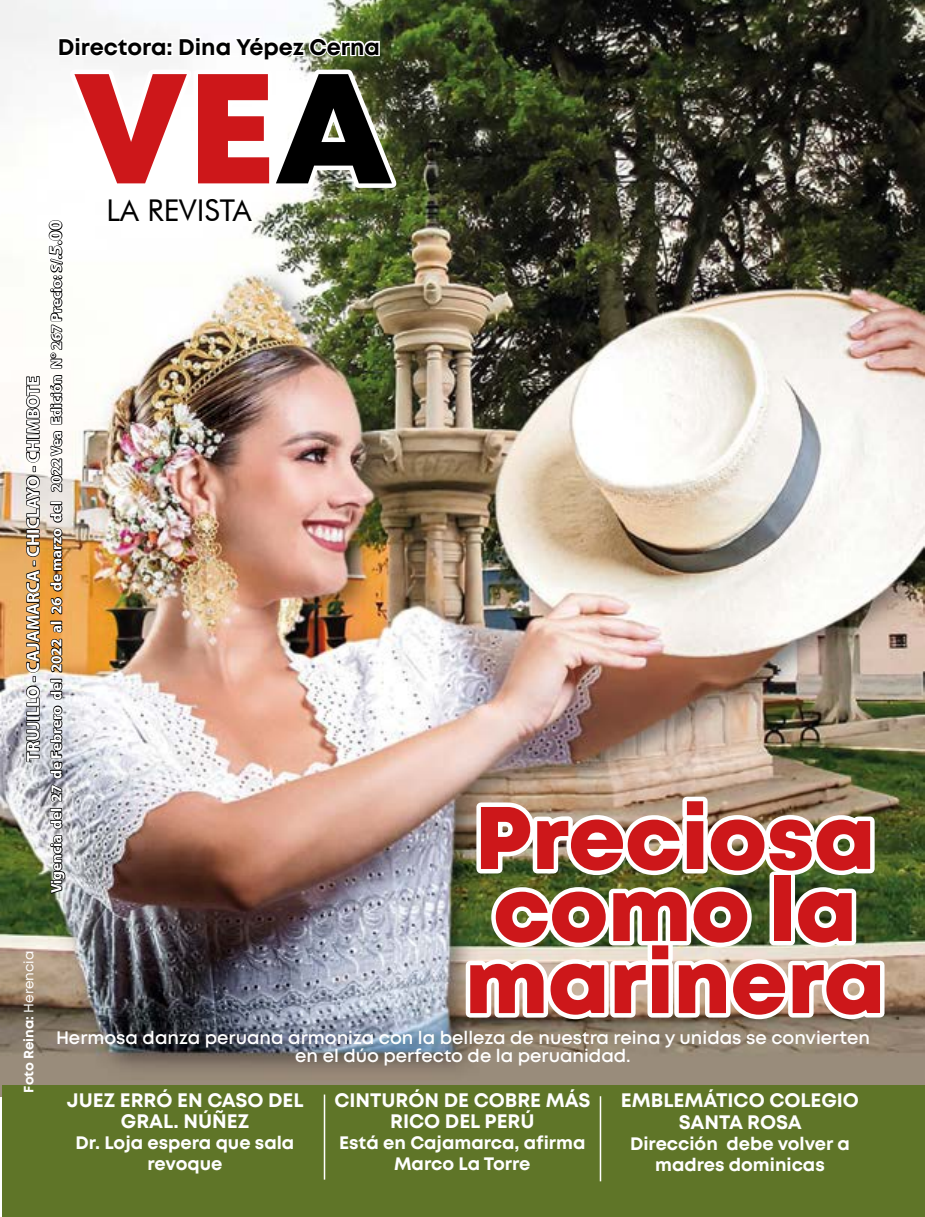
<style>
.page{position:relative;width:925px;height:1217px;background:#fff}
.page>*{position:absolute;margin:0;border:0;box-sizing:border-box;transform-origin:0 0}
.t1{font:800 156px "Mont";color:#cd171a}
.t2{font:800 88.5px/72px "Mont";color:#cd171a;text-align:center}
.t3{font:30px "Futura BT";color:#000}
.t4{font:700 22.5px "Mont";color:#000}
.t5{font:700 19.5px/21px "Mont";color:#fff;text-align:center}
.t6{font:600 18px/18px "Mont";color:#fff;text-align:center}
.t7{font:700 18px/21px "Mont";color:#fff;text-align:center}
.t8{font:700 18px "Myriad Pro";color:#fff}
.t9{font:700 15.15px "Myriad Pro";color:#fff}
.t10{font:700 13.5px "Mont";letter-spacing:-.005em;color:#fff}
.s1{font-weight:400}
.s2{font-size:18.15px}
.s3{color:#000}
</style>
<div class="page">
<img style="left:0;top:0;width:925px;height:1095px">
<div style="left:2px;top:1084px;width:923px;height:132px;background:#5f7528"></div>
<svg style="left:49px;top:810px;width:17px;height:84px"></svg>
<div style="left:50px;top:807px;width:12px;height:4px;border:2px solid #000"></div>
<svg style="left:49px;top:681px;width:14px;height:121px;background:#6e6f74"></svg>
<div style="left:50px;top:678px;width:12px;height:4px;border:2px solid #000"></div>
<svg style="left:50px;top:623px;width:13px;height:50px"></svg>
<div style="left:50px;top:620px;width:12px;height:4px;border:2px solid #000"></div>
<svg style="left:49px;top:504px;width:14px;height:111px;background:#7d5e38"></svg>
<div style="left:50px;top:501px;width:12px;height:4px;border:2px solid #000"></div>
<svg style="left:48px;top:219px;width:16px;height:274px"></svg>
<svg style="left:57px;top:34px;width:347px;height:161px"></svg>
<img style="left:25px;top:375px;width:16px;height:387px">
<img style="left:461px;top:792px;width:428px;height:233px">
<hr style="left:324px;top:1094px;width:1px;height:85px;background:#fff">
<hr style="left:600px;top:1095px;width:1px;height:85px;background:#fff">
<p class="t8" style="left:23px;top:761px;width:387px;rotate:-90deg">TRUJILLO - CAJAMARCA - CHICLAYO - CHIMBOTE</p>
<p class="t10" style="left:20px;top:1092px;width:143px;rotate:-90deg">Foto Reina: <span class="s1">Herencia</span></p>
<p class="t4" style="left:58px;top:32px;width:323px">Directora: Dina Yépez Cerna</p>
<p class="t9" style="left:48px;top:893px;width:674px;rotate:-90deg">Vigencia del 27 de Febrero del 2022 al 26 de marzo del 2022 Vea Edición N° 267 Precio: S/.<span class="s2">5.00</span></p>
<p class="t1" style="left:74px;top:27px;width:319px">VE<span class="s3">A</span></p>
<p class="t3" style="left:106px;top:192px;width:147px">LA REVISTA</p>
<p class="t2" style="left:465px;top:802px;width:422px">Preciosa como la marinera</p>
<p class="t6" style="left:56px;top:1028px;width:815px">Hermosa danza peruana armoniza con la belleza de nuestra reina y unidas se convierten en el dúo perfecto de la peruanidad.</p>
<p class="t5" style="left:67px;top:1089px;width:238px">JUEZ ERRÓ EN CASO DEL<br>GRAL. NÚÑEZ</p>
<p class="t7" style="left:76px;top:1131px;width:220px">Dr. Loja espera que sala revoque</p>
<p class="t5" style="left:334px;top:1089px;width:258px">CINTURÓN DE COBRE MÁS<br>RICO DEL PERÚ</p>
<p class="t7" style="left:339px;top:1131px;width:248px">Está en Cajamarca, afirma<br>Marco La Torre</p>
<p class="t5" style="left:621px;top:1089px;width:240px">EMBLEMÁTICO COLEGIO<br>SANTA ROSA</p>
<p class="t7" style="left:630px;top:1132px;width:221px">Dirección debe volver a madres dominicas</p>
</div>
